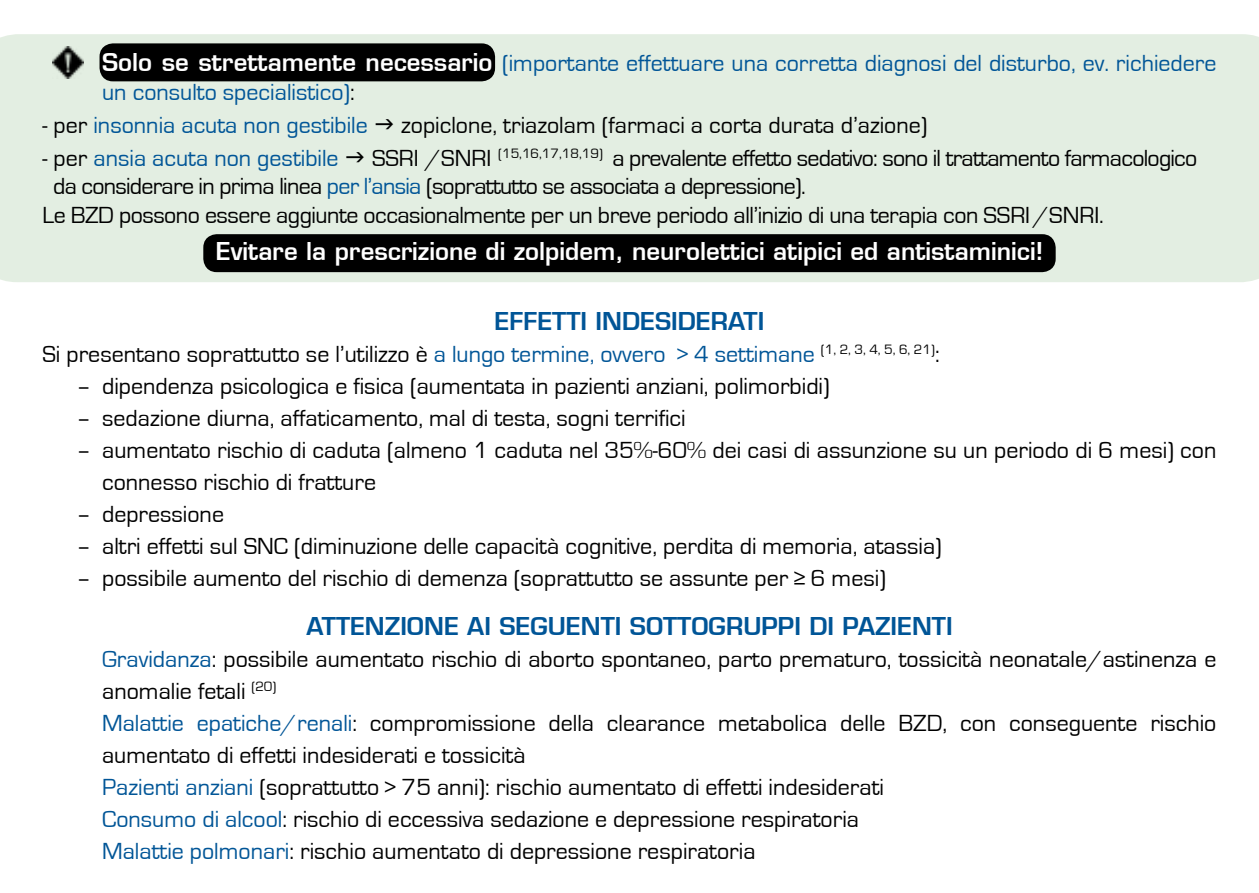
<style>
.page{position:relative;width:1259px;height:893px;background:#fff}
.page>*{position:absolute;margin:0;border:0;box-sizing:border-box;transform-origin:0 0}
.t1{font:24px/32.1px "Eurostile";color:#000}
.t2{font:24px/28.8px "Eurostile";color:#005597}
.t3{font:24px "Eurostile";letter-spacing:-.03em;color:#000}
.t4{font:24px "Eurostile";letter-spacing:-.02em;color:#000}
.t5{font:600 24px "Eurostile";color:#fff}
.s1{font-weight:600;color:#fff}
.s2{color:#000}
.s3{color:#005597}
.s4{font-weight:600;color:#005597}
</style>
<div class="page">
<div style="left:0;top:34px;width:1259px;height:248px;background:#e3eee2"></div>
<div style="left:205px;top:236px;width:849px;height:35px;background:#000;border-radius:12px"></div>
<div style="left:203px;top:234px;width:852px;height:38px;border:3px solid #000;border-radius:12px"></div>
<div style="left:101px;top:45px;width:392px;height:35px;background:#000;border-radius:12px"></div>
<div style="left:99px;top:43px;width:396px;height:38px;border:3px solid #000;border-radius:12px"></div>
<img style="left:52px;top:47px;width:32px;height:31px">
<svg style="left:376px;top:119px;width:17px;height:10px"></svg>
<svg style="left:347px;top:152px;width:17px;height:10px"></svg>
<p class="t2" style="left:102px;top:49px;width:1115px"><span class="s1">Solo se strettamente necessario</span> (importante effettuare una corretta diagnosi del disturbo, ev. richiedere un consulto specialistico)<span class="s2">:</span></p>
<p class="t2" style="left:43px;top:111px;width:327px"><span class="s2">- per</span> insonnia acuta non gestibile</p>
<p class="t1" style="left:401px;top:109px;width:528px">zopiclone, triazolam (farmaci a corta durata d’azione)</p>
<p class="t2" style="left:43px;top:144px;width:297px"><span class="s2">- per</span> ansia acuta non gestibile</p>
<p class="t3" style="left:372px;top:145px;width:827px">SSRI /SNRI <sup>(15,16,17,18,19)</sup> a prevalente effetto sedativo: sono il trattamento farmacologico</p>
<p class="t3" style="left:53px;top:174px;width:754px">da considerare in prima linea <span class="s3">per l’ansia</span> (soprattutto se associata a depressione).</p>
<p class="t4" style="left:43px;top:202px;width:1063px">Le BZD possono essere aggiunte occasionalmente per un breve periodo all’inizio di una terapia con SSRI /SNRI.</p>
<p class="t5" style="left:216px;top:236px;width:828px">Evitare la prescrizione di zolpidem, neurolettici atipici ed antistaminici!</p>
<p class="t1" style="left:43px;top:306px;width:898px;text-indent:452px"><span class="s4">EFFETTI INDESIDERATI<br></span>Si presentano soprattutto se l’utilizzo è <span class="s3">a lungo termine, ovvero &gt; 4 settimane</span> <sup>(1,</sup> <sup>2,</sup> <sup>3,</sup> <sup>4,</sup> <sup>5,</sup> <sup>6,</sup> <sup>21)</sup>:</p>
<p class="t1" style="left:77px;top:370px;width:754px">– dipendenza psicologica e fisica (aumentata in pazienti anziani, polimorbidi)</p>
<p class="t1" style="left:77px;top:402px;width:610px">– sedazione diurna, affaticamento, mal di testa, sogni terrifici</p>
<p class="t1" style="left:102px;top:434px;width:1116px;text-indent:-26px">– aumentato rischio di caduta (almeno 1 caduta nel 35%-60% dei casi di assunzione su un periodo di 6 mesi) con connesso rischio di fratture</p>
<p class="t1" style="left:77px;top:498px;width:149px">– depressione</p>
<p class="t1" style="left:77px;top:530px;width:867px">– altri effetti sul SNC (diminuzione delle capacità cognitive, perdita di memoria, atassia)</p>
<p class="t1" style="left:77px;top:562px;width:811px">– possibile aumento del rischio di demenza (soprattutto se assunte per ≥ 6 mesi)</p>
<p class="t1" style="left:102px;top:611px;width:1116px;text-indent:204px"><span class="s4">ATTENZIONE AI SEGUENTI SOTTOGRUPPI DI PAZIENTI<br></span><span class="s3">Gravidanza</span>: possibile aumentato rischio di aborto spontaneo, parto prematuro, tossicità neonatale/astinenza e anomalie fetali <sup>(20)<br></sup><span class="s3">Malattie epatiche/renali</span>: compromissione della clearance metabolica delle BZD, con conseguente rischio aumentato di effetti indesiderati e tossicità<br><span class="s3">Pazienti anziani</span> (soprattutto &gt; 75 anni): rischio aumentato di effetti indesiderati<br><span class="s3">Consumo di alcool</span>: rischio di eccessiva sedazione e depressione respiratoria<br><span class="s3">Malattie polmonari</span>: rischio aumentato di depressione respiratoria</p>
</div>
